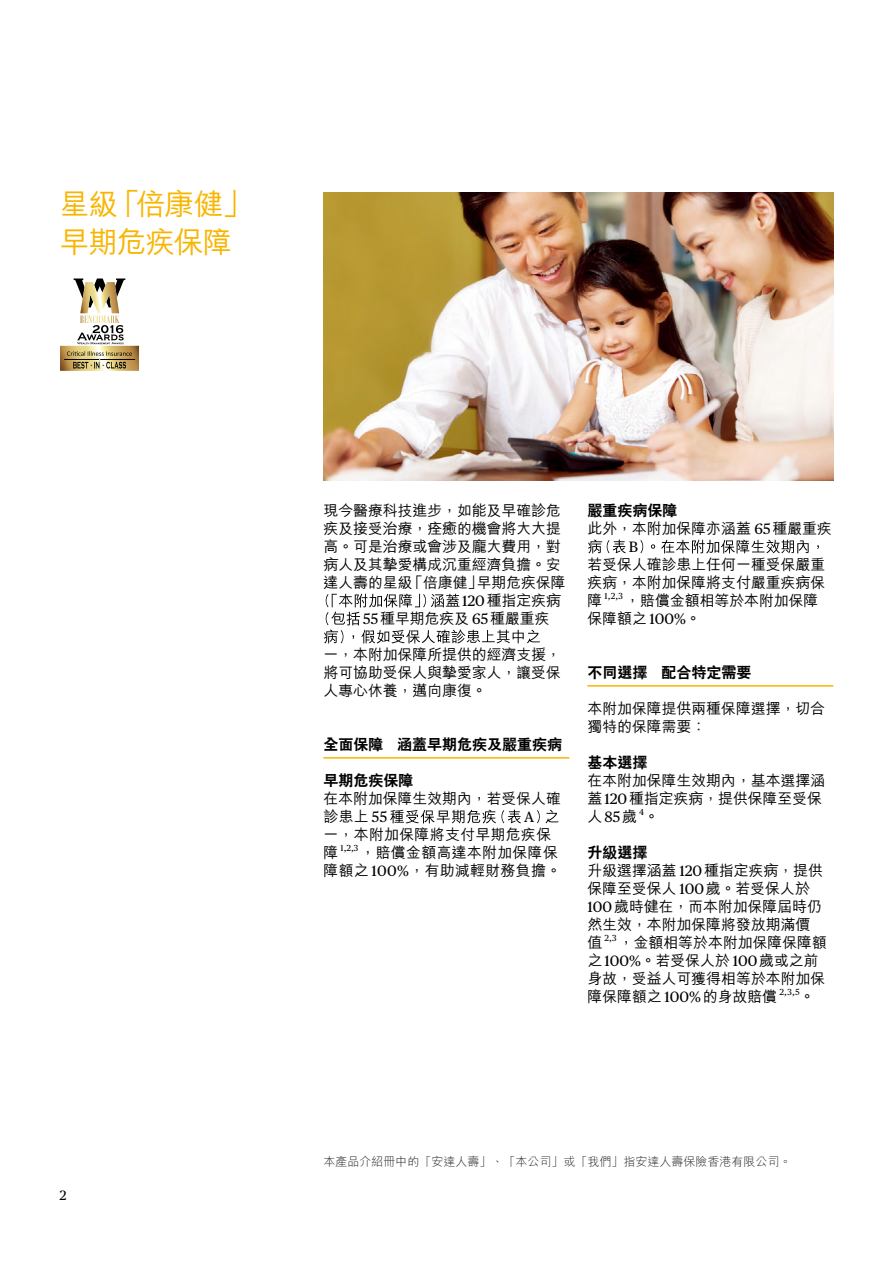
<style>
.page{position:relative;width:893px;height:1263px;background:#fff}
.page>*{position:absolute;margin:0;border:0;box-sizing:border-box;transform-origin:0 0}
.t1{font:500 30px/37.5px "M Hei HK";color:#f8b500}
.t2{font:500 15px/18px "M Hei HK";color:#000}
.t3{font:800 15px "C Hei 2 HK";color:#000}
.t4{font:15px "Chubb Publico Text";color:#000}
.t5{font:13.5px "Chubb Publico Text";color:#000}
.t6{font:300 12px "M Hei HK";color:#231f20}
.t7{font:8.7px "Chubb Publico Text";color:#000}
.s1{font-size:29.4px}
.s2{font-size:14.7px}
.s3{font-family:"M Hei HK";font-weight:500}
.s4{font-family:"M Hei HK";font-weight:500;font-size:14.7px}
.s5{font-family:"Chubb Publico Text";font-weight:400}
</style>
<div class="page">
<img style="left:323px;top:193px;width:510px;height:287px">
<hr style="left:323px;top:757px;width:246px;height:1px;background:#f8b500">
<svg style="left:324px;top:594px;width:216px;height:49px"></svg>
<svg style="left:390px;top:810px;width:131px;height:13px"></svg>
<svg style="left:537px;top:810px;width:21px;height:13px"></svg>
<hr style="left:587px;top:685px;width:246px;height:1px;background:#f8b500">
<svg style="left:588px;top:539px;width:38px;height:14px"></svg>
<svg style="left:640px;top:540px;width:179px;height:13px"></svg>
<svg style="left:60px;top:278px;width:79px;height:93px"></svg>
<h1 class="t1" style="left:60px;top:183px;width:194px">星<span class="s1">級</span>「<span class="s1">倍</span>康<span class="s1">健</span>」早<span class="s1">期</span>危<span class="s1">疾</span>保<span class="s1">障</span></h1>
<p class="t5" style="left:60px;top:1185px;width:8px">2</p>
<p class="t2" style="left:323px;top:501px;width:244px">現<span class="s2">今</span>醫<span class="s2">療</span>科<span class="s2">技</span>進<span class="s2">步</span>，<span class="s2">如</span>能<span class="s2">及</span>早<span class="s2">確</span>診<span class="s2">危</span>疾<span class="s2">及</span>接<span class="s2">受</span>治<span class="s2">療</span>，<span class="s2">痊</span>癒<span class="s2">的</span>機<span class="s2">會</span>將<span class="s2">大</span>大<span class="s2">提</span>高<span class="s2">。</span>可<span class="s2">是</span>治<span class="s2">療</span>或<span class="s2">會</span>涉<span class="s2">及</span>龐<span class="s2">大</span>費<span class="s2">用</span>，<span class="s2">對</span>病<span class="s2">人</span>及<span class="s2">其</span>摯<span class="s2">愛</span>構<span class="s2">成</span>沉<span class="s2">重</span>經<span class="s2">濟</span>負<span class="s2">擔</span>。<span class="s2">安</span>達<span class="s2">人</span>壽<span class="s2">的</span>星<span class="s2">級</span>「<span class="s2">倍</span>康<span class="s2">健</span>」<span class="s2">早</span>期<span class="s2">危</span>疾<span class="s2">保</span>障</p>
<p class="t4" style="left:462px;top:590px;width:101px">120<span class="s3">種</span><span class="s4">指</span><span class="s3">定</span><span class="s4">疾</span><span class="s3">病</span></p>
<p class="t2" style="left:363px;top:609px;width:188px"><span class="s5">55</span>種<span class="s2">早</span>期<span class="s2">危</span>疾<span class="s2">及</span> <span class="s5">65</span>種<span class="s2">嚴</span>重<span class="s2">疾</span></p>
<p class="t2" style="left:323px;top:645px;width:239px;text-align:justify">一<span class="s2">，</span>本<span class="s2">附</span>加<span class="s2">保</span>障<span class="s2">所</span>提<span class="s2">供</span>的<span class="s2">經</span>濟<span class="s2">支</span>援<span class="s2">，</span>將<span class="s2">可</span>協<span class="s2">助</span>受<span class="s2">保</span>人<span class="s2">與</span>摯<span class="s2">愛</span>家<span class="s2">人</span>，<span class="s2">讓</span>受<span class="s2">保</span>人<span class="s2">專</span>心<span class="s2">休</span>養<span class="s2">，</span>邁<span class="s2">向</span>康<span class="s2">復</span>。</p>
<p class="t3" style="left:323px;top:735px;width:240px">全面保障 涵蓋早期危疾及嚴重疾病</p>
<p class="t3" style="left:323px;top:771px;width:92px">早期危疾保障</p>
<p class="t2" style="left:323px;top:789px;width:239px">在<span class="s2">本</span>附<span class="s2">加</span>保<span class="s2">障</span>生<span class="s2">效</span>期<span class="s2">內</span>，<span class="s2">若</span>受<span class="s2">保</span>人<span class="s2">確</span>診<span class="s2">患</span>上 <span class="s5">55</span></p>
<p class="t4" style="left:524px;top:806px;width:12px">A</p>
<p class="t2" style="left:323px;top:825px;width:229px">一<span class="s2">，</span>本<span class="s2">附</span>加<span class="s2">保</span>障<span class="s2">將</span>支<span class="s2">付</span>早<span class="s2">期</span>危<span class="s2">疾</span>保障</p>
<p class="t7" style="left:341px;top:841px;width:19px">1,2,3</p>
<p class="t2" style="left:323px;top:843px;width:239px;text-align:right">，<span class="s2">賠</span>償<span class="s2">金</span>額<span class="s2">高</span>達<span class="s2">本</span>附<span class="s2">加</span>保<span class="s2">障</span>保<br>障<span class="s2">額</span>之 <span class="s5">100%</span>，<span class="s2">有</span>助<span class="s2">減</span>輕<span class="s2">財</span>務<span class="s2">負</span>擔<span class="s2">。</span></p>
<p class="t3" style="left:587px;top:501px;width:91px">嚴重疾病保障</p>
<p class="t2" style="left:587px;top:519px;width:246px">此<span class="s2">外</span>，<span class="s2">本</span>附<span class="s2">加</span>保<span class="s2">障</span>亦<span class="s2">涵</span>蓋 <span class="s5">65</span>種<span class="s2">嚴</span>重<span class="s2">疾</span></p>
<p class="t4" style="left:629px;top:536px;width:11px">B</p>
<p class="t2" style="left:587px;top:555px;width:239px;text-align:justify">若<span class="s2">受</span>保<span class="s2">人</span>確<span class="s2">診</span>患<span class="s2">上</span>任<span class="s2">何</span>一<span class="s2">種</span>受<span class="s2">保</span>嚴<span class="s2">重</span>疾<span class="s2">病</span>，<span class="s2">本</span>附<span class="s2">加</span>保<span class="s2">障</span>將<span class="s2">支</span>付<span class="s2">嚴</span>重<span class="s2">疾</span>病<span class="s2">保</span>障</p>
<p class="t7" style="left:604px;top:589px;width:20px">1,2,3</p>
<p class="t2" style="left:625px;top:591px;width:195px">，<span class="s2">賠</span>償<span class="s2">金</span>額<span class="s2">相</span>等<span class="s2">於</span>本<span class="s2">附</span>加<span class="s2">保</span>障</p>
<p class="t4" style="left:587px;top:608px;width:115px"><span class="s3">保</span><span class="s4">障</span><span class="s3">額</span><span class="s4">之</span> 100%<span class="s3">。</span></p>
<p class="t3" style="left:587px;top:663px;width:165px">不同選擇 配合特定需要</p>
<p class="t2" style="left:587px;top:699px;width:239px">本<span class="s2">附</span>加<span class="s2">保</span>障<span class="s2">提</span>供<span class="s2">兩</span>種<span class="s2">保</span>障<span class="s2">選</span>擇<span class="s2">，</span>切<span class="s2">合</span>獨<span class="s2">特</span>的<span class="s2">保</span>障<span class="s2">需</span>要<span class="s2">：</span></p>
<p class="t3" style="left:587px;top:753px;width:61px">基本選擇</p>
<p class="t2" style="left:587px;top:771px;width:239px">在<span class="s2">本</span>附<span class="s2">加</span>保<span class="s2">障</span>生<span class="s2">效</span>期<span class="s2">內</span>，<span class="s2">基</span>本<span class="s2">選</span>擇<span class="s2">涵</span>蓋<span class="s5">120</span>種<span class="s2">指</span>定<span class="s2">疾</span>病<span class="s2">，</span>提<span class="s2">供</span>保<span class="s2">障</span>至<span class="s2">受</span>保人<span class="s5">85</span>歲</p>
<p class="t7" style="left:639px;top:805px;width:6px">4</p>
<p class="t2" style="left:644px;top:807px;width:16px">。</p>
<p class="t3" style="left:587px;top:843px;width:61px">升級選擇</p>
<p class="t2" style="left:587px;top:861px;width:237px">升<span class="s2">級</span>選<span class="s2">擇</span>涵<span class="s2">蓋</span> <span class="s5">120</span>種<span class="s2">指</span>定<span class="s2">疾</span>病<span class="s2">，</span>提<span class="s2">供</span>保<span class="s2">障</span>至<span class="s2">受</span>保<span class="s2">人</span> <span class="s5">100</span>歲<span class="s2">。</span>若<span class="s2">受</span>保<span class="s2">人</span>於<br><span class="s5">100</span>歲<span class="s2">時</span>健<span class="s2">在</span>，<span class="s2">而</span>本<span class="s2">附</span>加<span class="s2">保</span>障<span class="s2">屆</span>時<span class="s2">仍</span>然<span class="s2">生</span>效<span class="s2">，</span>本<span class="s2">附</span>加<span class="s2">保</span>障<span class="s2">將</span>發<span class="s2">放</span>期<span class="s2">滿</span>價值</p>
<p class="t7" style="left:604px;top:931px;width:14px">2,3</p>
<p class="t2" style="left:619px;top:933px;width:209px">，<span class="s2">金</span>額<span class="s2">相</span>等<span class="s2">於</span>本<span class="s2">附</span>加<span class="s2">保</span>障<span class="s2">保</span>障<span class="s2">額</span></p>
<p class="t4" style="left:587px;top:950px;width:233px"><span class="s3">之</span>100%<span class="s3">。</span><span class="s4">若</span><span class="s3">受</span><span class="s4">保</span><span class="s3">人</span><span class="s4">於</span> 100<span class="s3">歲</span><span class="s4">或</span><span class="s3">之</span><span class="s4">前</span></p>
<p class="t2" style="left:587px;top:969px;width:239px">身<span class="s2">故</span>，<span class="s2">受</span>益<span class="s2">人</span>可<span class="s2">獲</span>得<span class="s2">相</span>等<span class="s2">於</span>本<span class="s2">附</span>加<span class="s2">保</span>障<span class="s2">保</span>障<span class="s2">額</span>之 <span class="s5">100%</span>的<span class="s2">身</span>故<span class="s2">賠</span>償</p>
<p class="t7" style="left:780px;top:985px;width:22px">2,3,5</p>
<p class="t2" style="left:800px;top:987px;width:16px">。</p>
<p class="t6" style="left:324px;top:1153px;width:470px">本產品介紹冊中的「安達人壽」、「本公司」或「我們」指安達人壽保險香港有限公司。</p>
</div>
